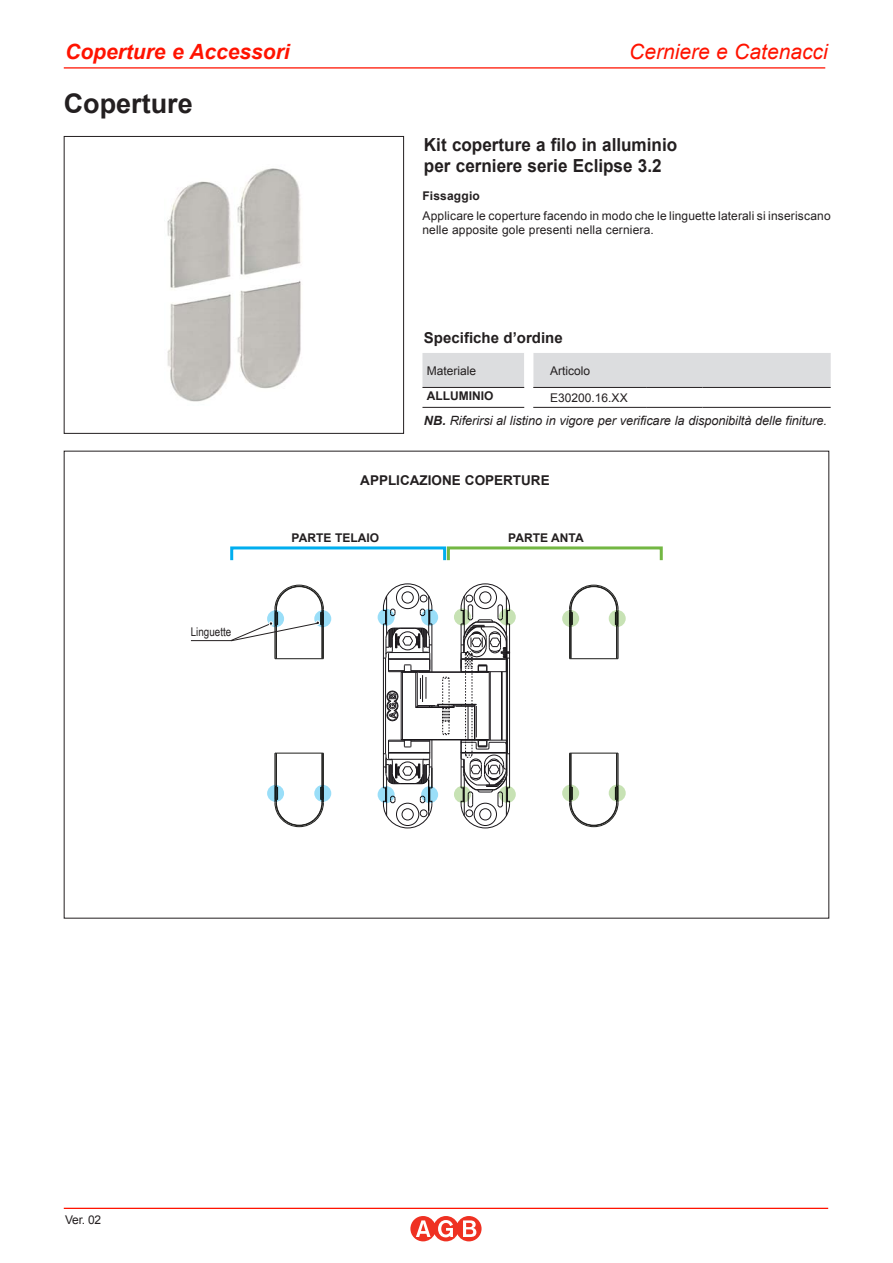
<style>
.page{position:relative;width:893px;height:1263px;background:#fff}
.page>*{position:absolute;margin:0;border:0;box-sizing:border-box;transform-origin:0 0}
.t1{font:700 27px "Arial";color:#231f20}
.t2{font:italic 700 21px "Arial";color:#ff1300}
.t3{font:italic 21px "Arial";color:#ff1300}
.t4{font:700 18px/21.6px "Arial";color:#231f20;scale:.95 1}
.t5{font:700 15px "Arial";color:#231f20}
.t6{font:700 13.5px "Arial";color:#231f20}
.t7{font:italic 12.75px "Arial";letter-spacing:-.005em;color:#231f20}
.t8{font:12px/14px "Arial";letter-spacing:.01em;color:#231f20}
.t9{font:700 12px "Arial";color:#231f20}
.t10{font:12px "Arial Narrow";color:#231f20}
.s1{font-weight:700}
</style>
<div class="page">
<hr style="left:64px;top:67px;width:761px;height:2px;background:#ff1300">
<img style="left:167px;top:168px;width:134px;height:234px">
<div style="left:64px;top:136px;width:340px;height:298px;border:1px solid #231f20"></div>
<hr style="left:571px;top:658px;width:46px;height:1px;background:#1d1d1b">
<hr style="left:571px;top:625px;width:1px;height:34px;background:#1d1d1b">
<hr style="left:616px;top:625px;width:1px;height:34px;background:#1d1d1b">
<hr style="left:617px;top:625px;width:1px;height:34px;background:#1d1d1b">
<hr style="left:618px;top:625px;width:1px;height:34px;background:#1d1d1b">
<hr style="left:570px;top:625px;width:1px;height:34px;background:#1d1d1b">
<hr style="left:569px;top:625px;width:1px;height:34px;background:#1d1d1b">
<svg style="left:569px;top:585px;width:50px;height:41px"></svg>
<hr style="left:571px;top:753px;width:46px;height:1px;background:#1d1d1b">
<hr style="left:616px;top:753px;width:1px;height:34px;background:#1d1d1b">
<hr style="left:571px;top:753px;width:1px;height:34px;background:#1d1d1b">
<hr style="left:570px;top:753px;width:1px;height:33px;background:#1d1d1b">
<hr style="left:569px;top:753px;width:1px;height:33px;background:#1d1d1b">
<hr style="left:617px;top:753px;width:1px;height:33px;background:#1d1d1b">
<hr style="left:618px;top:753px;width:1px;height:33px;background:#1d1d1b">
<svg style="left:569px;top:787px;width:50px;height:40px"></svg>
<hr style="left:276px;top:658px;width:46px;height:1px;background:#1d1d1b">
<hr style="left:322px;top:625px;width:1px;height:34px;background:#1d1d1b">
<hr style="left:323px;top:625px;width:1px;height:34px;background:#1d1d1b">
<hr style="left:276px;top:625px;width:1px;height:34px;background:#1d1d1b">
<hr style="left:275px;top:625px;width:1px;height:34px;background:#1d1d1b">
<hr style="left:276px;top:753px;width:46px;height:1px;background:#1d1d1b">
<hr style="left:276px;top:753px;width:1px;height:33px;background:#1d1d1b">
<hr style="left:275px;top:753px;width:1px;height:33px;background:#1d1d1b">
<hr style="left:322px;top:753px;width:1px;height:33px;background:#1d1d1b">
<hr style="left:323px;top:753px;width:1px;height:33px;background:#1d1d1b">
<svg style="left:275px;top:786px;width:49px;height:41px"></svg>
<svg style="left:383px;top:584px;width:127px;height:244px"></svg>
<svg style="left:267px;top:785px;width:17px;height:17px"></svg>
<div style="left:314px;top:610px;width:17px;height:17px;background:#9adef8;border-radius:50%"></div>
<svg style="left:314px;top:785px;width:17px;height:17px"></svg>
<svg style="left:378px;top:786px;width:17px;height:17px"></svg>
<svg style="left:378px;top:609px;width:17px;height:17px"></svg>
<svg style="left:421px;top:786px;width:17px;height:17px"></svg>
<svg style="left:421px;top:609px;width:17px;height:17px"></svg>
<svg style="left:562px;top:610px;width:17px;height:17px"></svg>
<svg style="left:562px;top:784px;width:17px;height:17px"></svg>
<svg style="left:499px;top:786px;width:17px;height:17px"></svg>
<svg style="left:499px;top:608px;width:17px;height:17px"></svg>
<svg style="left:454px;top:786px;width:17px;height:17px"></svg>
<svg style="left:454px;top:608px;width:17px;height:17px"></svg>
<svg style="left:609px;top:610px;width:17px;height:17px"></svg>
<svg style="left:609px;top:784px;width:17px;height:17px"></svg>
<svg style="left:191px;top:585px;width:133px;height:56px"></svg>
<div style="left:422px;top:353px;width:409px;height:34px;background:#dcdddf"></div>
<hr style="left:422px;top:387px;width:102px;height:1px;background:#231f20">
<hr style="left:533px;top:387px;width:113px;height:1px;background:#231f20">
<hr style="left:646px;top:387px;width:56px;height:1px;background:#231f20">
<hr style="left:702px;top:387px;width:129px;height:1px;background:#231f20">
<hr style="left:422px;top:407px;width:102px;height:1px;background:#231f20">
<hr style="left:533px;top:407px;width:113px;height:1px;background:#231f20">
<hr style="left:646px;top:407px;width:56px;height:1px;background:#231f20">
<hr style="left:702px;top:407px;width:129px;height:1px;background:#231f20">
<div style="left:230px;top:546px;width:216px;height:16px;border:3px solid #00aeef"></div>
<div style="left:447px;top:546px;width:216px;height:16px;border:3px solid #73b743"></div>
<svg style="left:410px;top:1216px;width:72px;height:25px"></svg>
<hr style="left:64px;top:1208px;width:764px;height:1px;background:#ff1300">
<h2 class="t2" style="left:65px;top:38px;width:226px">Coperture e Accessori</h2>
<h2 class="t3" style="left:629px;top:38px;width:200px">Cerniere e Catenacci</h2>
<h1 class="t1" style="left:64px;top:86px;width:131px">Coperture</h1>
<h3 class="t4" style="left:424px;top:134px;width:268px">Kit coperture a filo in alluminio per cerniere serie Eclipse 3.2</h3>
<p class="t9" style="left:422px;top:188px;width:59px">Fissaggio</p>
<p class="t8" style="left:422px;top:209px;width:410px">Applicare le coperture facendo in modo che le linguette laterali si inseriscano nelle apposite gole presenti nella cerniera.</p>
<p class="t5" style="left:424px;top:328px;width:140px">Specifiche d’ordine</p>
<p class="t8" style="left:427px;top:363px;width:51px">Materiale</p>
<p class="t8" style="left:550px;top:363px;width:42px">Articolo</p>
<p class="t9" style="left:427px;top:388px;width:68px">ALLUMINIO</p>
<p class="t8" style="left:550px;top:391px;width:79px">E30200.16.XX</p>
<p class="t7" style="left:424px;top:413px;width:404px"><span class="s1">NB.</span> Riferirsi al listino in vigore per verificare la disponibiltà delle finiture.</p>
<p class="t6" style="left:360px;top:471px;width:191px">APPLICAZIONE COPERTURE</p>
<p class="t10" style="left:191px;top:623px;width:42px">Linguette</p>
<p class="t9" style="left:292px;top:530px;width:89px">PARTE TELAIO</p>
<p class="t9" style="left:508px;top:530px;width:77px">PARTE ANTA</p>
<p class="t8" style="left:65px;top:1213px;width:37px">Ver. 02</p>
</div>
